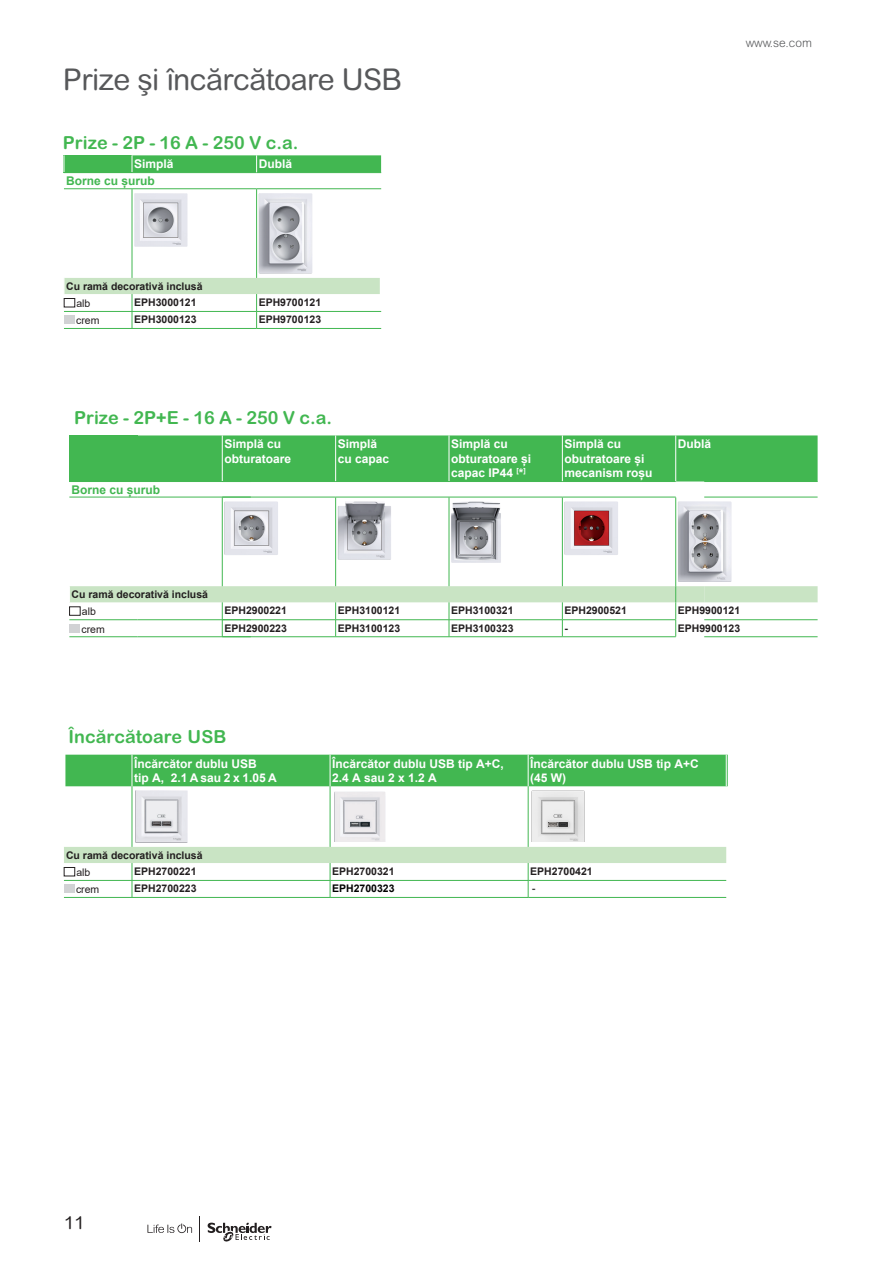
<style>
.page{position:relative;width:893px;height:1263px;background:#fff}
.page>*{position:absolute;margin:0;border:0;box-sizing:border-box;transform-origin:0 0}
._0_Title_lvl_1{font:30px "Arial Rounded MT Pro";letter-spacing:-.02em;color:#57585a}
._0_Title_lvl_1-2{font:700 18px "Arial Rounded MT Pro";color:#42b751}
.t1{font:18px "Arial Rounded MT Pro";color:#231f20}
.Table_8_bold_white{font:700 12px/14.4px "Arial";color:#fff}
.Table_8_bold_white-2{font:700 12px "Arial";color:#42b751}
.t2{font:300 12px "Arial Rounded MT Pro";color:#57585a}
.Tableau_7_noir_bold{font:700 10.5px "Arial";color:#231f20}
.Ref_No{font:700 10.5px "Arial";color:#231f20}
._1_Text__7{font:10.5px "Arial";color:#231f20}
.t3{font:700 10.5px "Arial";color:#000}
.t4{font:700 10.5px "Arial";color:#404040}
</style>
<div class="page">
<svg style="left:147px;top:1223px;width:45px;height:10px"></svg>
<svg style="left:208px;top:1222px;width:64px;height:20px"></svg>
<div style="left:64px;top:155px;width:68px;height:18px;background:#42b751"></div>
<hr style="left:132px;top:189px;width:1px;height:89px;background:#42b751">
<hr style="left:256px;top:189px;width:1px;height:89px;background:#42b751">
<hr style="left:257px;top:311px;width:124px;height:1px;background:#42b751">
<hr style="left:257px;top:328px;width:124px;height:1px;background:#42b751">
<svg style="left:64px;top:278px;width:316px;height:51px"></svg>
<svg style="left:64px;top:155px;width:1px;height:17px"></svg>
<hr style="left:64px;top:188px;width:68px;height:1px;background:#42b751">
<hr style="left:132px;top:188px;width:125px;height:1px;background:#42b751">
<hr style="left:257px;top:188px;width:124px;height:1px;background:#42b751">
<div style="left:132px;top:155px;width:249px;height:18px;background:#42b751"></div>
<img style="left:134px;top:193px;width:54px;height:54px">
<img style="left:259px;top:193px;width:53px;height:81px">
<div style="left:64px;top:298px;width:11px;height:9px;border:1px solid #231f20"></div>
<div style="left:64px;top:316px;width:11px;height:8px;background:#d1d2d4"></div>
<div style="left:69px;top:435px;width:68px;height:46px;background:#42b751"></div>
<div style="left:137px;top:435px;width:681px;height:46px;background:#42b751"></div>
<svg style="left:69px;top:586px;width:635px;height:52px"></svg>
<svg style="left:704px;top:586px;width:114px;height:52px"></svg>
<hr style="left:222px;top:435px;width:1px;height:46px;background:#fff">
<hr style="left:335px;top:435px;width:1px;height:46px;background:#fff">
<hr style="left:449px;top:435px;width:1px;height:46px;background:#fff">
<hr style="left:562px;top:435px;width:1px;height:46px;background:#fff">
<hr style="left:222px;top:497px;width:1px;height:89px;background:#42b751">
<hr style="left:335px;top:497px;width:1px;height:89px;background:#42b751">
<hr style="left:449px;top:497px;width:1px;height:89px;background:#42b751">
<hr style="left:562px;top:497px;width:1px;height:89px;background:#42b751">
<hr style="left:69px;top:619px;width:68px;height:1px;background:#42b751">
<hr style="left:137px;top:619px;width:114px;height:1px;background:#42b751">
<hr style="left:222px;top:619px;width:114px;height:1px;background:#42b751">
<svg style="left:222px;top:602px;width:1px;height:34px"></svg>
<hr style="left:336px;top:619px;width:113px;height:1px;background:#42b751">
<svg style="left:335px;top:602px;width:1px;height:34px"></svg>
<hr style="left:449px;top:619px;width:113px;height:1px;background:#42b751">
<svg style="left:449px;top:602px;width:1px;height:34px"></svg>
<hr style="left:562px;top:619px;width:114px;height:1px;background:#42b751">
<svg style="left:562px;top:602px;width:1px;height:34px"></svg>
<hr style="left:704px;top:619px;width:114px;height:1px;background:#42b751">
<hr style="left:69px;top:636px;width:68px;height:1px;background:#42b751">
<hr style="left:137px;top:636px;width:114px;height:1px;background:#42b751">
<hr style="left:222px;top:636px;width:114px;height:1px;background:#42b751">
<hr style="left:336px;top:636px;width:113px;height:1px;background:#42b751">
<hr style="left:449px;top:636px;width:113px;height:1px;background:#42b751">
<hr style="left:562px;top:636px;width:114px;height:1px;background:#42b751">
<hr style="left:704px;top:636px;width:114px;height:1px;background:#42b751">
<svg style="left:69px;top:586px;width:1px;height:16px"></svg>
<hr style="left:69px;top:481px;width:68px;height:1px;background:#42b751">
<hr style="left:137px;top:481px;width:114px;height:1px;background:#42b751">
<hr style="left:222px;top:481px;width:114px;height:1px;background:#42b751">
<hr style="left:336px;top:481px;width:113px;height:1px;background:#42b751">
<hr style="left:449px;top:481px;width:113px;height:1px;background:#42b751">
<hr style="left:562px;top:481px;width:114px;height:1px;background:#42b751">
<hr style="left:704px;top:481px;width:114px;height:1px;background:#42b751">
<hr style="left:69px;top:497px;width:68px;height:1px;background:#42b751">
<hr style="left:137px;top:497px;width:114px;height:1px;background:#42b751">
<hr style="left:222px;top:497px;width:114px;height:1px;background:#42b751">
<hr style="left:336px;top:497px;width:113px;height:1px;background:#42b751">
<hr style="left:449px;top:497px;width:113px;height:1px;background:#42b751">
<hr style="left:562px;top:497px;width:114px;height:1px;background:#42b751">
<hr style="left:704px;top:497px;width:114px;height:1px;background:#42b751">
<hr style="left:675px;top:497px;width:1px;height:89px;background:#42b751">
<svg style="left:675px;top:586px;width:1px;height:50px"></svg>
<hr style="left:675px;top:435px;width:1px;height:46px;background:#fff">
<img style="left:224px;top:501px;width:54px;height:54px">
<img style="left:338px;top:502px;width:10px;height:58px">
<img style="left:451px;top:501px;width:49px;height:62px">
<img style="left:564px;top:501px;width:54px;height:54px">
<img style="left:678px;top:501px;width:54px;height:81px">
<div style="left:69px;top:624px;width:11px;height:8px;background:#d1d2d4"></div>
<div style="left:65px;top:755px;width:663px;height:31px;background:#42b751"></div>
<hr style="left:132px;top:755px;width:1px;height:31px;background:#fff">
<hr style="left:330px;top:755px;width:1px;height:31px;background:#fff">
<hr style="left:132px;top:786px;width:1px;height:61px;background:#42b751">
<hr style="left:330px;top:786px;width:1px;height:61px;background:#42b751">
<hr style="left:528px;top:755px;width:1px;height:31px;background:#fff">
<hr style="left:726px;top:755px;width:1px;height:31px;background:#fff">
<hr style="left:528px;top:786px;width:1px;height:61px;background:#42b751">
<svg style="left:64px;top:847px;width:662px;height:51px"></svg>
<img style="left:135px;top:790px;width:52px;height:52px">
<img style="left:334px;top:791px;width:52px;height:51px">
<img style="left:531px;top:790px;width:53px;height:52px">
<div style="left:64px;top:867px;width:11px;height:9px;border:1px solid #231f20"></div>
<div style="left:64px;top:885px;width:11px;height:8px;background:#d1d2d4"></div>
<p class="_0_Title_lvl_1" style="left:63px;top:62px;width:341px">Prize și încărcătoare USB</p>
<p class="_0_Title_lvl_1-2" style="left:63px;top:132px;width:237px">Prize - 2P - 16 A - 250 V c.a.</p>
<p class="Table_8_bold_white" style="left:134px;top:157px;width:41px">Simplă</p>
<p class="Table_8_bold_white" style="left:259px;top:157px;width:35px">Dublă</p>
<p class="Table_8_bold_white-2" style="left:66px;top:172px;width:90px">Borne cu șurub</p>
<p class="t2" style="left:746px;top:36px;width:68px">www.se.com</p>
<p class="Tableau_7_noir_bold" style="left:66px;top:279px;width:138px">Cu ramă decorativă inclusă</p>
<p class="_1_Text__7" style="left:76px;top:296px;width:16px">alb</p>
<p class="Ref_No" style="left:134px;top:295px;width:64px">EPH3000121</p>
<p class="Ref_No" style="left:259px;top:295px;width:64px">EPH9700121</p>
<p class="_1_Text__7" style="left:76px;top:313px;width:25px">crem</p>
<p class="Ref_No" style="left:134px;top:312px;width:64px">EPH3000123</p>
<p class="Ref_No" style="left:259px;top:312px;width:64px">EPH9700123</p>
<h2 class="_0_Title_lvl_1-2" style="left:74px;top:408px;width:260px">Prize - 2P+E - 16 A - 250 V c.a.</h2>
<p class="Table_8_bold_white-2" style="left:72px;top:481px;width:90px">Borne cu șurub</p>
<p class="Table_8_bold_white" style="left:224px;top:437px;width:68px">Simplă cu obturatoare</p>
<p class="Table_8_bold_white" style="left:338px;top:437px;width:53px">Simplă cu capac</p>
<p class="Table_8_bold_white" style="left:451px;top:437px;width:82px">Simplă cu obturatoare și capac IP44 <sup>[</sup>*<sup>]</sup></p>
<p class="Table_8_bold_white" style="left:564px;top:437px;width:90px">Simplă cu obutratoare și mecanism roșu</p>
<p class="Table_8_bold_white" style="left:678px;top:437px;width:35px">Dublă</p>
<p class="Tableau_7_noir_bold" style="left:72px;top:587px;width:138px">Cu ramă decorativă inclusă</p>
<p class="_1_Text__7" style="left:82px;top:604px;width:16px">alb</p>
<p class="Tableau_7_noir_bold" style="left:224px;top:603px;width:64px">EPH2900221</p>
<p class="Tableau_7_noir_bold" style="left:338px;top:603px;width:64px">EPH3100121</p>
<p class="Tableau_7_noir_bold" style="left:451px;top:603px;width:64px">EPH3100321</p>
<p class="Tableau_7_noir_bold" style="left:564px;top:603px;width:64px">EPH2900521</p>
<p class="Tableau_7_noir_bold" style="left:678px;top:603px;width:64px">EPH9900121</p>
<p class="_1_Text__7" style="left:81px;top:621px;width:25px">crem</p>
<p class="Tableau_7_noir_bold" style="left:224px;top:620px;width:64px">EPH2900223</p>
<p class="Tableau_7_noir_bold" style="left:338px;top:620px;width:64px">EPH3100123</p>
<p class="Tableau_7_noir_bold" style="left:451px;top:620px;width:64px">EPH3100323</p>
<p class="Tableau_7_noir_bold" style="left:564px;top:620px;width:5px">-</p>
<p class="Tableau_7_noir_bold" style="left:678px;top:620px;width:64px">EPH9900123</p>
<h2 class="_0_Title_lvl_1-2" style="left:69px;top:726px;width:159px">Încărcătoare USB</h2>
<p class="Table_8_bold_white" style="left:134px;top:756px;width:144px">Încărcător dublu USB<br>tip A, 2.1 A sau 2 x 1.05 A</p>
<p class="Table_8_bold_white" style="left:332px;top:756px;width:173px">Încărcător dublu USB tip A+C,<br>2.4 A sau 2 x 1.2 A</p>
<p class="Table_8_bold_white" style="left:530px;top:756px;width:170px">Încărcător dublu USB tip A+C (45 W)</p>
<p class="Tableau_7_noir_bold" style="left:66px;top:848px;width:138px">Cu ramă decorativă inclusă</p>
<p class="_1_Text__7" style="left:76px;top:865px;width:16px">alb</p>
<p class="Tableau_7_noir_bold" style="left:134px;top:864px;width:64px">EPH2700221</p>
<p class="Tableau_7_noir_bold" style="left:332px;top:864px;width:64px">EPH2700321</p>
<p class="Tableau_7_noir_bold" style="left:530px;top:864px;width:64px">EPH2700421</p>
<p class="_1_Text__7" style="left:76px;top:882px;width:25px">crem</p>
<p class="Tableau_7_noir_bold" style="left:134px;top:881px;width:64px">EPH2700223</p>
<p class="t3" style="left:332px;top:881px;width:64px">EPH2700323</p>
<p class="t4" style="left:532px;top:881px;width:5px">-</p>
<h2 class="t1" style="left:64px;top:1212px;width:22px">11</h2>
</div>
